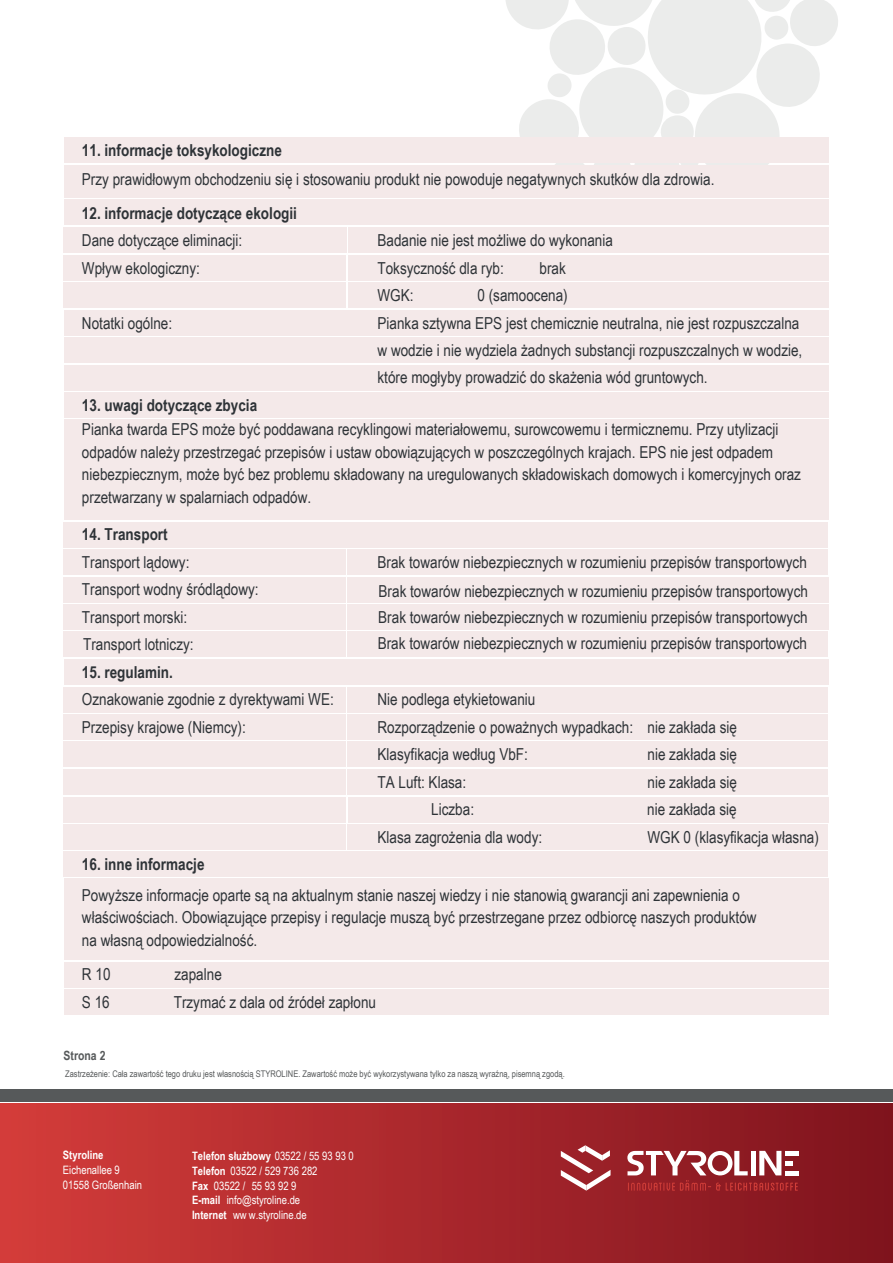
<style>
.page{position:relative;width:893px;height:1263px;background:#fff}
.page>*{position:absolute;margin:0;border:0;box-sizing:border-box;transform-origin:0 0}
.t1{font:16.5px/22.5px "Arial Narrow";color:#2e3337}
.t2{font:700 16.5px "Arial Narrow";color:#2e3337}
.t3{font:700 12.75px "Arial Narrow";color:#56595a}
.t4{font:11.55px/14.7px "Arial Narrow";color:#fff}
.t5{font:700 11.55px "Arial Narrow";color:#fff}
.t6{font:9.15px "Arial Narrow";color:#56595a}
.s1{font-weight:700}
</style>
<div class="page">
<svg style="left:505px;top:0;width:333px;height:198px"></svg>
<div style="left:64px;top:165px;width:764px;height:32px;background:#f4e9e9"></div>
<div style="left:64px;top:420px;width:764px;height:100px;background:#f4e9e9"></div>
<div style="left:64px;top:851px;width:764px;height:26px;background:#f4e9e9"></div>
<div style="left:64px;top:879px;width:764px;height:81px;background:#f4e9e9"></div>
<div style="left:64px;top:797px;width:282px;height:26px;background:#f4e9e9"></div>
<div style="left:348px;top:797px;width:481px;height:26px;background:#f4e9e9"></div>
<div style="left:64px;top:824px;width:282px;height:26px;background:#f4e9e9"></div>
<div style="left:348px;top:824px;width:480px;height:26px;background:#f4e9e9"></div>
<div style="left:64px;top:714px;width:282px;height:26px;background:#f4e9e9"></div>
<div style="left:348px;top:714px;width:480px;height:26px;background:#f4e9e9"></div>
<div style="left:64px;top:741px;width:282px;height:26px;background:#f4e9e9"></div>
<div style="left:347px;top:741px;width:481px;height:26px;background:#f4e9e9"></div>
<div style="left:64px;top:769px;width:282px;height:26px;background:#f4e9e9"></div>
<div style="left:347px;top:769px;width:481px;height:26px;background:#f4e9e9"></div>
<div style="left:64px;top:686px;width:282px;height:26px;background:#f4e9e9"></div>
<div style="left:348px;top:686px;width:480px;height:26px;background:#f4e9e9"></div>
<div style="left:64px;top:604px;width:282px;height:26px;background:#f4e9e9"></div>
<div style="left:348px;top:604px;width:481px;height:26px;background:#f4e9e9"></div>
<div style="left:64px;top:631px;width:282px;height:26px;background:#f4e9e9"></div>
<div style="left:347px;top:631px;width:481px;height:26px;background:#f4e9e9"></div>
<div style="left:64px;top:659px;width:765px;height:26px;background:#f4e9e9"></div>
<div style="left:64px;top:549px;width:282px;height:26px;background:#f4e9e9"></div>
<div style="left:348px;top:549px;width:480px;height:26px;background:#f4e9e9"></div>
<div style="left:64px;top:577px;width:282px;height:25px;background:#f4e9e9"></div>
<div style="left:347px;top:577px;width:482px;height:25px;background:#f4e9e9"></div>
<div style="left:64px;top:522px;width:764px;height:25px;background:#f4e9e9"></div>
<div style="left:64px;top:392px;width:764px;height:26px;background:#f4e9e9"></div>
<div style="left:64px;top:310px;width:765px;height:25px;background:#f4e9e9"></div>
<div style="left:64px;top:337px;width:764px;height:26px;background:#f4e9e9"></div>
<div style="left:64px;top:365px;width:764px;height:26px;background:#f4e9e9"></div>
<div style="left:64px;top:255px;width:282px;height:26px;background:#f4e9e9"></div>
<div style="left:348px;top:255px;width:480px;height:26px;background:#f4e9e9"></div>
<div style="left:64px;top:282px;width:282px;height:26px;background:#f4e9e9"></div>
<div style="left:348px;top:282px;width:480px;height:26px;background:#f4e9e9"></div>
<div style="left:64px;top:199px;width:764px;height:26px;background:#f4e9e9"></div>
<div style="left:64px;top:227px;width:283px;height:26px;background:#f4e9e9"></div>
<div style="left:348px;top:227px;width:480px;height:26px;background:#f4e9e9"></div>
<div style="left:64px;top:137px;width:764px;height:25px;background:#f4e9e9"></div>
<div style="left:64px;top:962px;width:765px;height:26px;background:#f4e9e9"></div>
<div style="left:64px;top:989px;width:764px;height:26px;background:#f4e9e9"></div>
<div style="left:0;top:1103px;width:893px;height:159px;background:linear-gradient(to right,#d33c3a,#7e131d)"></div>
<div style="left:0;top:1090px;width:893px;height:12px;background:#56595a"></div>
<svg style="left:561px;top:1145px;width:49px;height:45px"></svg>
<svg style="left:627px;top:1151px;width:171px;height:40px"></svg>
<p class="t2" style="left:82px;top:137px;width:202px">11. informacje toksykologiczne</p>
<p class="t1" style="left:82px;top:167px;width:634px">Przy prawidłowym obchodzeniu się i stosowaniu produkt nie powoduje negatywnych skutków dla zdrowia.</p>
<p class="t2" style="left:82px;top:200px;width:217px">12. informacje dotyczące ekologii</p>
<p class="t1" style="left:82px;top:228px;width:162px">Dane dotyczące eliminacji:</p>
<p class="t1" style="left:377px;top:228px;width:237px">Badanie nie jest możliwe do wykonania</p>
<p class="t1" style="left:82px;top:256px;width:120px">Wpływ ekologiczny:</p>
<p class="t1" style="left:377px;top:256px;width:128px">Toksyczność dla ryb:</p>
<p class="t1" style="left:539px;top:256px;width:28px">brak</p>
<p class="t1" style="left:377px;top:283px;width:38px">WGK:</p>
<p class="t1" style="left:477px;top:283px;width:92px">0 (samoocena)</p>
<p class="t1" style="left:82px;top:311px;width:92px">Notatki ogólne:</p>
<p class="t1" style="left:377px;top:309px;width:426px;line-height:27px">Pianka sztywna EPS jest chemicznie neutralna, nie jest rozpuszczalna w wodzie i nie wydziela żadnych substancji rozpuszczalnych w wodzie, które mogłyby prowadzić do skażenia wód gruntowych.</p>
<p class="t2" style="left:82px;top:393px;width:177px">13. uwagi dotyczące zbycia</p>
<p class="t1" style="left:82px;top:418px;width:720px">Pianka twarda EPS może być poddawana recyklingowi materiałowemu, surowcowemu i termicznemu. Przy utylizacji odpadów należy przestrzegać przepisów i ustaw obowiązujących w poszczególnych krajach. EPS nie jest odpadem niebezpiecznym, może być bez problemu składowany na uregulowanych składowiskach domowych i komercyjnych oraz przetwarzany w spalarniach odpadów.</p>
<p class="t2" style="left:82px;top:522px;width:87px">14. Transport</p>
<p class="t1" style="left:82px;top:550px;width:109px">Transport lądowy:</p>
<p class="t1" style="left:377px;top:547px;width:432px;line-height:29.1px">Brak towarów niebezpiecznych w rozumieniu przepisów transportowych<br>Brak towarów niebezpiecznych w rozumieniu przepisów transportowych</p>
<p class="t1" style="left:378px;top:604px;width:431px;line-height:25.8px">Brak towarów niebezpiecznych w rozumieniu przepisów transportowych<br>Brak towarów niebezpiecznych w rozumieniu przepisów transportowych</p>
<p class="t1" style="left:82px;top:575px;width:178px;line-height:27.5px">Transport wodny śródlądowy:<br>Transport morski:<br>Transport lotniczy:</p>
<p class="t2" style="left:82px;top:659px;width:92px">15. regulamin.</p>
<p class="t1" style="left:82px;top:687px;width:253px">Oznakowanie zgodnie z dyrektywami WE:</p>
<p class="t1" style="left:377px;top:687px;width:159px">Nie podlega etykietowaniu</p>
<p class="t1" style="left:82px;top:715px;width:165px">Przepisy krajowe (Niemcy):</p>
<p class="t1" style="left:377px;top:712px;width:361px;line-height:27.5px">Rozporządzenie o poważnych wypadkach: nie zakłada się<br>Klasyfikacja według VbF:</p>
<p class="t1" style="left:647px;top:742px;width:91px">nie zakłada się</p>
<p class="t1" style="left:377px;top:770px;width:90px">TA Luft: Klasa:</p>
<p class="t1" style="left:647px;top:770px;width:91px">nie zakłada się</p>
<p class="t1" style="left:431px;top:797px;width:44px">Liczba:</p>
<p class="t1" style="left:647px;top:797px;width:91px">nie zakłada się</p>
<p class="t1" style="left:377px;top:825px;width:166px">Klasa zagrożenia dla wody:</p>
<p class="t1" style="left:647px;top:825px;width:173px">WGK 0 (klasyfikacja własna)</p>
<p class="t2" style="left:82px;top:852px;width:124px">16. inne informacje</p>
<p class="t1" style="left:82px;top:883px;width:676px">Powyższe informacje oparte są na aktualnym stanie naszej wiedzy i nie stanowią gwarancji ani zapewnienia o właściwościach. Obowiązujące przepisy i regulacje muszą być przestrzegane przez odbiorcę naszych produktów na własną odpowiedzialność.</p>
<p class="t1" style="left:82px;top:962px;width:30px">R 10</p>
<p class="t1" style="left:174px;top:962px;width:49px">zapalne</p>
<p class="t1" style="left:82px;top:990px;width:29px">S 16</p>
<p class="t1" style="left:174px;top:990px;width:204px">Trzymać z dala od źródeł zapłonu</p>
<p class="t3" style="left:64px;top:1045px;width:43px">Strona 2</p>
<p class="t6" style="left:65px;top:1067px;width:501px">Zastrzeżenie: Cała zawartość tego druku jest własnością STYROLINE. Zawartość może być wykorzystywana tylko za naszą wyraźną, pisemną zgodą.</p>
<p class="t5" style="left:63px;top:1146px;width:42px">Styroline</p>
<p class="t4" style="left:63px;top:1162px;width:81px">Eichenallee 9<br>01558 Großenhain</p>
<p class="t4" style="left:192px;top:1148px;width:163px"><span class="s1">Telefon służbowy</span> 03522 / 55 93 93 0<br><span class="s1">Telefon</span> 03522 / 529 736 282<br><span class="s1">Fax</span> 03522 / 55 93 92 9<br><span class="s1">E-mail</span> info@styroline.de<br><span class="s1">Internet</span> ww w.styroline.de</p>
</div>
